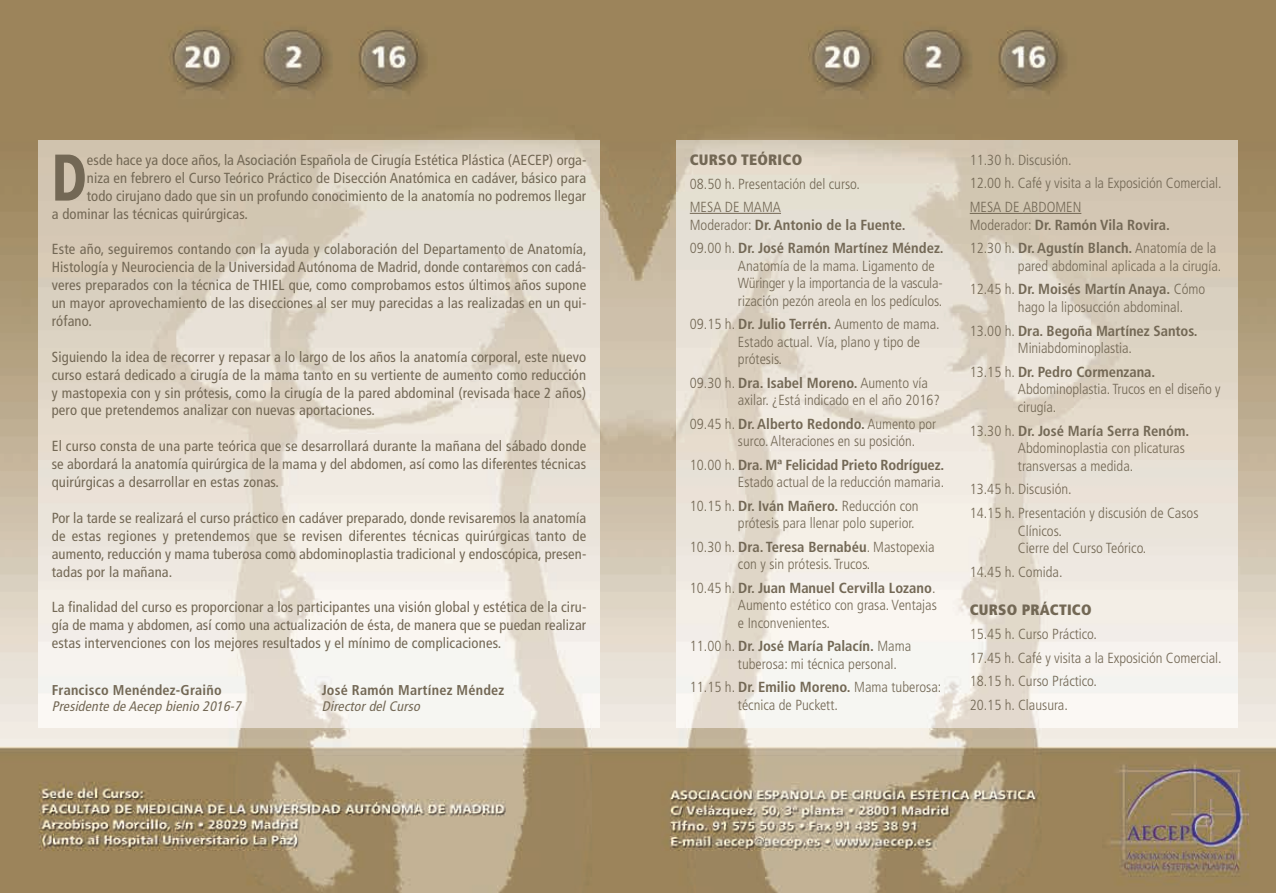
<style>
.page{position:relative;width:1276px;height:893px;background:#fff}
.page>*{position:absolute;margin:0;border:0;box-sizing:border-box;transform-origin:0 0}
.t1{font:900 condensed 65.85px "Frutiger LT Std";color:#736855;scale:.8 1}
.t2{font:900 condensed 15px "Frutiger LT Std";letter-spacing:.015em;color:#736855}
.t3{font:condensed 14.7px/17.9px "Frutiger LT Std";letter-spacing:.01em;color:#736855;text-align:justify}
.t4{font:300 condensed 14.7px/17.5px "Frutiger LT Std";color:#736855}
.t5{font:700 condensed 14.7px/23.4px "Frutiger LT Std";color:#736855}
.t6{font:700 condensed 14.25px "Frutiger LT Std";letter-spacing:.015em;color:#736855}
.t7{font:italic condensed 13.8px "Frutiger LT Std";color:#736855}
.s1{font-weight:300}
.s2{font-weight:700}
</style>
<div class="page">
<img style="left:0;top:0;width:1276px;height:893px">
<img style="left:38px;top:140px;width:562px;height:587px">
<img style="left:676px;top:140px;width:561px;height:587px">
<hr style="left:690px;top:213px;width:91px;height:1px;background:#736855">
<hr style="left:969px;top:213px;width:54px;height:1px;background:#736855">
<hr style="left:1023px;top:213px;width:58px;height:1px;background:#736855">
<h1 class="t1" style="left:52px;top:139px;width:45px">D</h1>
<p class="t3" style="left:87px;top:152px;width:501px">esde hace ya doce años, la Asociación Española de Cirugía Estética Plástica (AECEP) orga-</p>
<p class="t3" style="left:87px;top:170px;width:501px">niza en febrero el Curso Teórico Práctico de Disección Anatómica en cadáver, básico para</p>
<p class="t3" style="left:87px;top:188px;width:501px">todo cirujano dado que sin un profundo conocimiento de la anatomía no podremos llegar</p>
<p class="t3" style="left:52px;top:206px;width:198px">a dominar las técnicas quirúrgicas.</p>
<p class="t3" style="left:52px;top:241px;width:536px">Este año, seguiremos contando con la ayuda y colaboración del Departamento de Anatomía, Histología y Neurociencia de la Universidad Autónoma de Madrid, donde contaremos con cadá&shy;veres preparados con la técnica de THIEL que, como comprobamos estos últimos años supone un mayor aprovechamiento de las disecciones al ser muy parecidas a las realizadas en un qui&shy;rófano.</p>
<p class="t3" style="left:52px;top:349px;width:536px">Siguiendo la idea de recorrer y repasar a lo largo de los años la anatomía corporal, este nuevo curso estará dedicado a cirugía de la mama tanto en su vertiente de aumento como reducción y mastopexia con y sin prótesis, como la cirugía de la pared abdominal (revisada hace 2 años) pero que pretendemos analizar con nuevas aportaciones.</p>
<p class="t3" style="left:52px;top:438px;width:536px">El curso consta de una parte teórica que se desarrollará durante la mañana del sábado donde se abordará la anatomía quirúrgica de la mama y del abdomen, así como las diferentes técnicas quirúrgicas a desarrollar en estas zonas.</p>
<p class="t3" style="left:52px;top:510px;width:536px">Por la tarde se realizará el curso práctico en cadáver preparado, donde revisaremos la anatomía de estas regiones y pretendemos que se revisen diferentes técnicas quirúrgicas tanto de aumento, reducción y mama tuberosa como abdominoplastia tradicional y endoscópica, presen&shy;tadas por la mañana.</p>
<p class="t3" style="left:52px;top:599px;width:536px">La finalidad del curso es proporcionar a los participantes una visión global y estética de la ciru&shy;gía de mama y abdomen, así como una actualización de ésta, de manera que se puedan realizar estas intervenciones con los mejores resultados y el mínimo de complicaciones.</p>
<p class="t6" style="left:52px;top:684px;width:171px">Francisco Menéndez-Graiño</p>
<p class="t6" style="left:322px;top:684px;width:184px">José Ramón Martínez Méndez</p>
<p class="t7" style="left:52px;top:701px;width:193px">Presidente de Aecep bienio 2016-7</p>
<p class="t7" style="left:322px;top:701px;width:102px">Director del Curso</p>
<p class="t2" style="left:690px;top:151px;width:114px">CURSO TEÓRICO</p>
<p class="t4" style="left:690px;top:173px;width:172px;line-height:23.2px">08.50 h. Presentación del curso.<br>MESA DE MAMA</p>
<p class="t5" style="left:690px;top:214px;width:255px"><span class="s1">Moderador:</span> Dr. Antonio de la Fuente.<br><span class="s1">09.00 h.</span> Dr. José Ramón Martínez Méndez.</p>
<p class="t4" style="left:738px;top:258px;width:206px">Anatomía de la mama. Ligamento de<br>Würinger y la importancia de la vascula&shy;rización pezón areola en los pedículos.</p>
<p class="t4" style="left:738px;top:316px;width:203px;text-indent:-48px">09.15 h. <span class="s2">Dr. Julio Terrén.</span> Aumento de mama.<br>Estado actual. Vía, plano y tipo de prótesis.</p>
<p class="t4" style="left:738px;top:375px;width:203px;text-indent:-48px">09.30 h. <span class="s2">Dra. Isabel Moreno.</span> Aumento vía axilar. ¿Está indicado en el año 2016?</p>
<p class="t4" style="left:738px;top:416px;width:200px;text-indent:-48px">09.45 h. <span class="s2">Dr. Alberto Redondo.</span> Aumento por surco. Alteraciones en su posición.</p>
<p class="t4" style="left:690px;top:457px;width:256px;text-align:right">10.00 h. <span class="s2">Dra. Mª Felicidad Prieto Rodríguez.<br></span>Estado actual de la reducción mamaria.</p>
<p class="t4" style="left:690px;top:498px;width:230px;text-align:right">10.15 h. <span class="s2">Dr. Iván Mañero.</span> Reducción con prótesis para llenar polo superior.</p>
<p class="t4" style="left:738px;top:539px;width:198px;text-indent:-48px">10.30 h. <span class="s2">Dra. Teresa Bernabéu</span>. Mastopexia con y sin prótesis. Trucos.</p>
<p class="t4" style="left:738px;top:580px;width:200px;text-align:justify;text-indent:-48px">10.45 h. <span class="s2">Dr. Juan Manuel Cervilla Lozano</span>.<br>Aumento estético con grasa. Ventajas e Inconvenientes.</p>
<p class="t4" style="left:738px;top:639px;width:175px;text-indent:-48px">11.00 h. <span class="s2">Dr. José María Palacín.</span> Mama tuberosa: mi técnica personal.</p>
<p class="t4" style="left:738px;top:680px;width:205px;text-indent:-48px">11.15 h. <span class="s2">Dr. Emilio Moreno.</span> Mama tuberosa: técnica de Puckett.</p>
<p class="t4" style="left:969px;top:149px;width:253px;line-height:23.5px">11.30 h. Discusión.<br>12.00 h. Café y visita a la Exposición Comercial.<br>MESA DE ABDOMEN</p>
<p class="t5" style="left:969px;top:214px;width:248px"><span class="s1">Moderador:</span> Dr. Ramón Vila Rovira.<br><span class="s1">12.30 h.</span> Dr. Agustín Blanch. <span class="s1">Anatomía de la</span></p>
<p class="t4" style="left:969px;top:255px;width:253px;line-height:23.5px;text-indent:48px">pared abdominal aplicada a la cirugía.<br>12.45 h. <span class="s2">Dr. Moisés Martín Anaya.</span> Cómo</p>
<p class="t4" style="left:969px;top:296px;width:229px;line-height:23.5px;text-indent:48px">hago la liposucción abdominal.<br>13.00 h. <span class="s2">Dra. Begoña Martínez Santos.</span></p>
<p class="t4" style="left:969px;top:338px;width:187px;line-height:23.5px;text-indent:48px">Miniabdominoplastia.<br>13.15 h. <span class="s2">Dr. Pedro Cormenzana.</span></p>
<p class="t4" style="left:1018px;top:382px;width:204px">Abdominoplastia. Trucos en el diseño y cirugía.</p>
<p class="t4" style="left:1018px;top:423px;width:173px;text-indent:-48px">13.30 h. <span class="s2">Dr. José María Serra Renóm.<br></span>Abdominoplastia con plicaturas transversas a medida.</p>
<p class="t4" style="left:969px;top:479px;width:230px;line-height:23.5px">13.45 h. Discusión.<br>14.15 h. Presentación y discusión de Casos</p>
<p class="t4" style="left:1018px;top:523px;width:130px">Clínicos.<br>Cierre del Curso Teórico.</p>
<p class="t4" style="left:969px;top:564px;width:94px">14.45 h. Comida.</p>
<p class="t2" style="left:969px;top:601px;width:123px">CURSO PRÁCTICO</p>
<p class="t4" style="left:969px;top:624px;width:253px;line-height:23.5px">15.45 h. Curso Práctico.<br>17.45 h. Café y visita a la Exposición Comercial.<br>18.15 h. Curso Práctico.<br>20.15 h. Clausura.</p>
</div>
